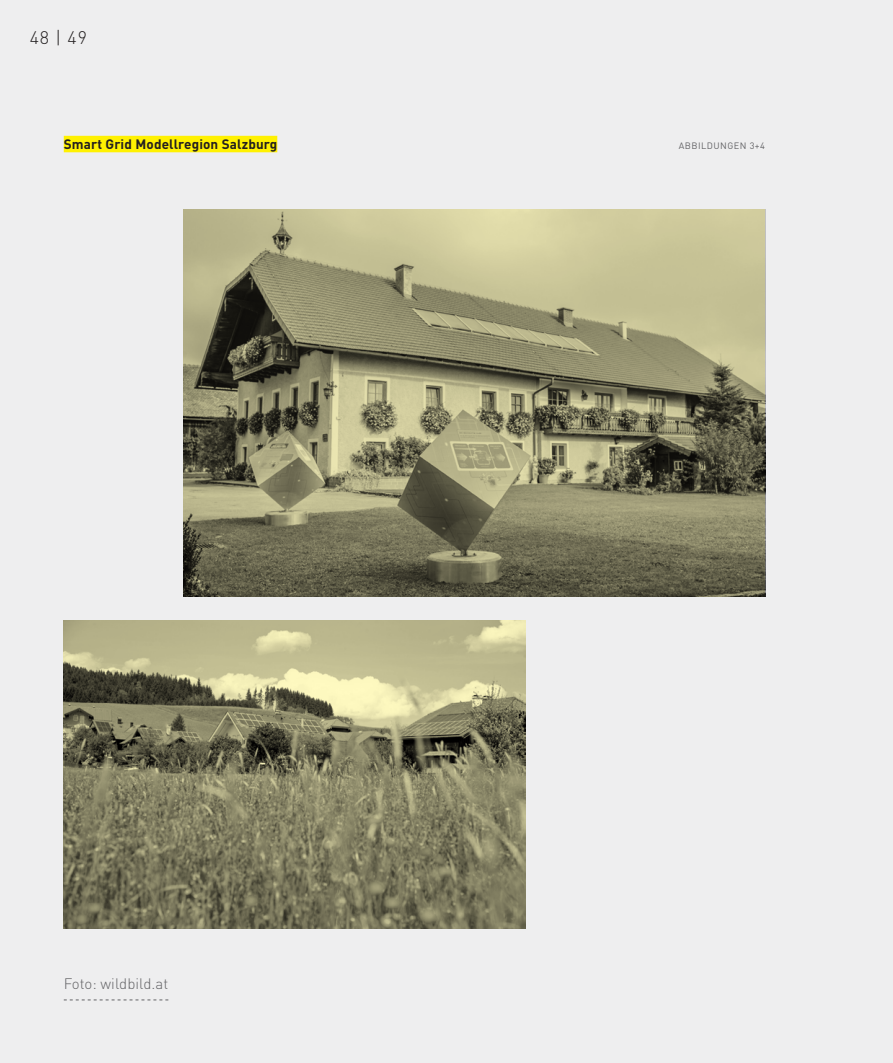
<style>
.page{position:relative;width:893px;height:1063px;background:#eeeeef}
.page>*{position:absolute;margin:0;border:0;box-sizing:border-box;transform-origin:0 0}
.t1{font:300 18px "DIN";color:#231f20}
.t2{font:300 15px "DIN";color:#636366}
.Überschrift_2{font:700 13.5px "DIN";letter-spacing:.01em;color:#231f20}
.Überschrift_2-2{font:9.15px "DIN";letter-spacing:.05em;color:#636366}
</style>
<div class="page">
<img style="left:64px;top:621px;width:462px;height:308px">
<img style="left:184px;top:209px;width:581px;height:387px">
<div style="left:64px;top:136px;width:213px;height:16px;background:#fff101"></div>
<svg style="left:64px;top:1000px;width:104px;height:1px"></svg>
<h1 class="t1" style="left:30px;top:27px;width:59px">48 | 49</h1>
<p class="Überschrift_2" style="left:64px;top:135px;width:215px">Smart Grid Modellregion Salzburg</p>
<p class="Überschrift_2-2" style="left:679px;top:140px;width:88px">ABBILDUNGEN 3+4</p>
<p class="t2" style="left:64px;top:974px;width:106px">Foto: wildbild.at</p>
</div>
